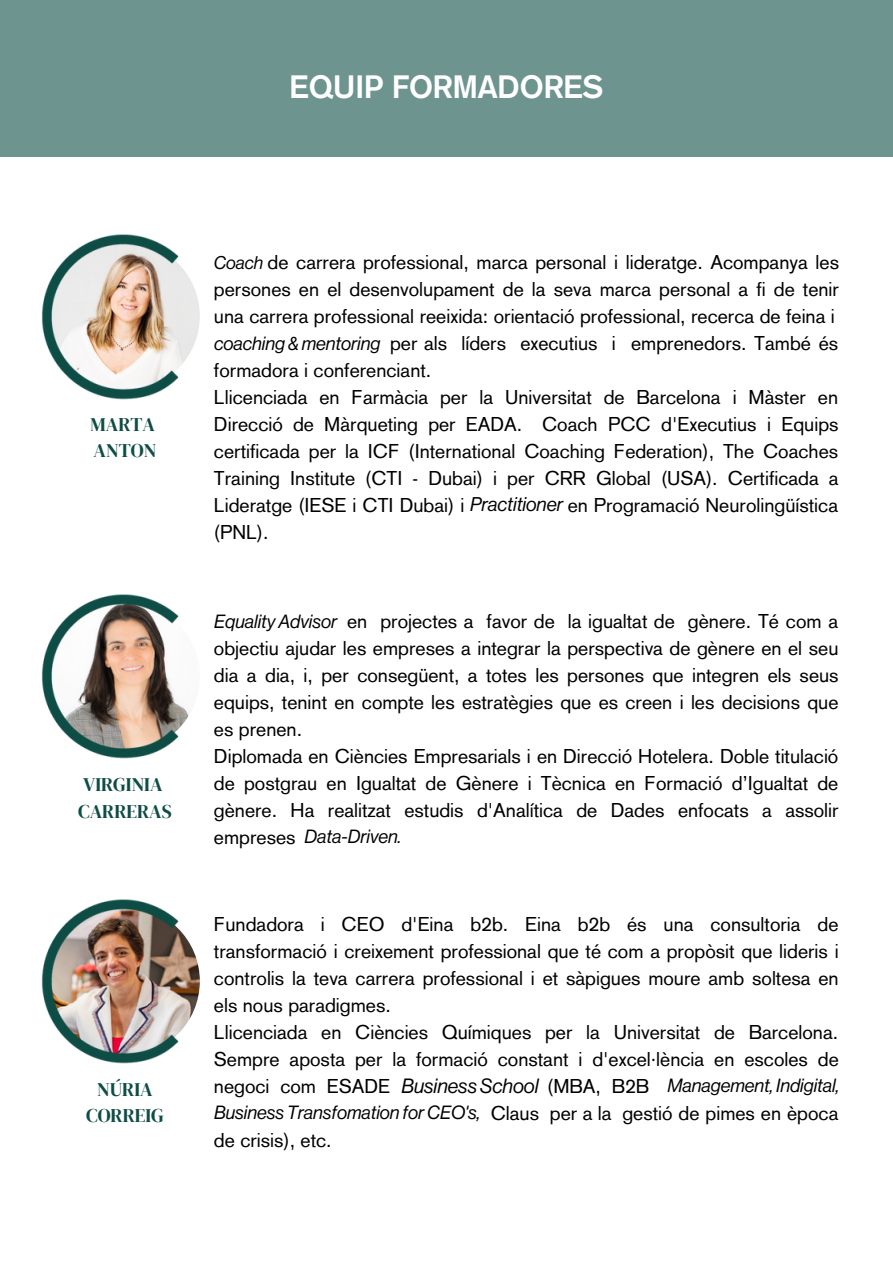
<style>
.page{position:relative;width:893px;height:1264px;background:#fff}
.page>*{position:absolute;margin:0;border:0;box-sizing:border-box;transform-origin:0 0}
.t1{font:700 31.5px "Akzidenz Grotesk";color:#fff}
.t2{font:italic 20.25px "Neue Haas Display";color:#000}
.t3{font:19.5px/27px "Akzidenz Grotesk";color:#000}
.t4{font:19.2px/26.1px "DM Serif Display";color:#0e4d45}
.t5{font:italic 18.75px "Neue Haas Display";color:#000}
.s1{font-family:"Neue Haas Display";font-style:italic;font-size:18px}
.s2{font-family:"Neue Haas Display";font-style:italic}
.s3{font-family:"Akzidenz Grotesk";font-style:normal;font-size:19.5px}
</style>
<div class="page">
<img style="left:50px;top:241px;width:150px;height:150px;border-radius:50%">
<img style="left:50px;top:906px;width:150px;height:149px;border-radius:50%">
<div style="left:0;top:0;width:892px;height:157px;background:#6e948f"></div>
<img style="left:41px;top:234px;width:141px;height:166px">
<img style="left:41px;top:594px;width:141px;height:165px">
<img style="left:41px;top:899px;width:141px;height:165px">
<h1 class="t1" style="left:289px;top:75px;width:315px">EQUIP FORMADORES</h1>
<p class="t4" style="left:91px;top:411px;width:67px">MARTA<br>ANTON</p>
<p class="t4" style="left:78px;top:771px;width:95px">VIRGINIA<br>CARRERAS</p>
<p class="t4" style="left:86px;top:1076px;width:79px;text-align:center">NÚRIA<br>CORREIG</p>
<p class="t3" style="left:214px;top:251px;width:626px"><span class="s1">Coach</span> de carrera professional, marca personal i lideratge. Acompanya les</p>
<p class="t3" style="left:214px;top:278px;width:626px">persones en el desenvolupament de la seva marca personal a fi de tenir</p>
<p class="t3" style="left:214px;top:305px;width:622px">una carrera professional reeixida: orientació professional, recerca de feina i</p>
<p class="t3" style="left:390px;top:332px;width:449px">per als líders executius i emprenedors. També és</p>
<p class="t3" style="left:214px;top:359px;width:219px">formadora i conferenciant.</p>
<p class="t3" style="left:214px;top:386px;width:625px">Llicenciada en Farmàcia per la Universitat de Barcelona i Màster en</p>
<p class="t3" style="left:214px;top:413px;width:626px">Direcció de Màrqueting per EADA. Coach PCC d'Executius i Equips</p>
<p class="t3" style="left:214px;top:440px;width:625px">certificada per la ICF (International Coaching Federation), The Coaches</p>
<p class="t3" style="left:214px;top:467px;width:626px">Training Institute (CTI - Dubai) i per CRR Global (USA). Certificada a</p>
<p class="t3" style="left:214px;top:494px;width:625px">Lideratge (IESE i CTI Dubai) i <span class="s2">Practitioner</span> en Programació Neurolingüística</p>
<p class="t3" style="left:214px;top:521px;width:56px">(PNL).</p>
<p class="t5" style="left:214px;top:335px;width:168px">coaching &amp; mentoring</p>
<p class="t3" style="left:214px;top:609px;width:626px;text-indent:133px">en projectes a favor de la igualtat de gènere. Té com a objectiu ajudar les empreses a integrar la perspectiva de gènere en el seu dia a dia, i, per consegüent, a totes les persones que integren els seus equips, tenint en compte les estratègies que es creen i les decisions que es prenen.<br>Diplomada en Ciències Empresarials i en Direcció Hotelera. Doble titulació de postgrau en Igualtat de Gènere i Tècnica en Formació d’Igualtat de gènere. Ha realitzat estudis d'Analítica de Dades enfocats a assolir empreses</p>
<p class="t5" style="left:214px;top:612px;width:125px">Equality Advisor</p>
<p class="t5" style="left:304px;top:827px;width:98px">Data-Driven.</p>
<p class="t3" style="left:214px;top:913px;width:626px">Fundadora i CEO d'Eina b2b. Eina b2b és una consultoria de transformació i creixement professional que té com a propòsit que lideris i controlis la teva carrera professional i et sàpigues moure amb soltesa en els nous paradigmes.<br>Llicenciada en Ciències Químiques per la Universitat de Barcelona.<br>Sempre aposta per la formació constant i d'excel·lència en escoles de negoci com ESADE</p>
<p class="t2" style="left:401px;top:1076px;width:249px">Business School <span class="s3">(MBA, B2B</span></p>
<p class="t3" style="left:490px;top:1101px;width:349px">Claus per a la gestió de pimes en època</p>
<p class="t5" style="left:667px;top:1076px;width:173px">Management, Indigital,</p>
<p class="t5" style="left:214px;top:1103px;width:268px">Business Transfomation for CEO's,</p>
<p class="t3" style="left:214px;top:1128px;width:119px">de crisis), etc.</p>
</div>
